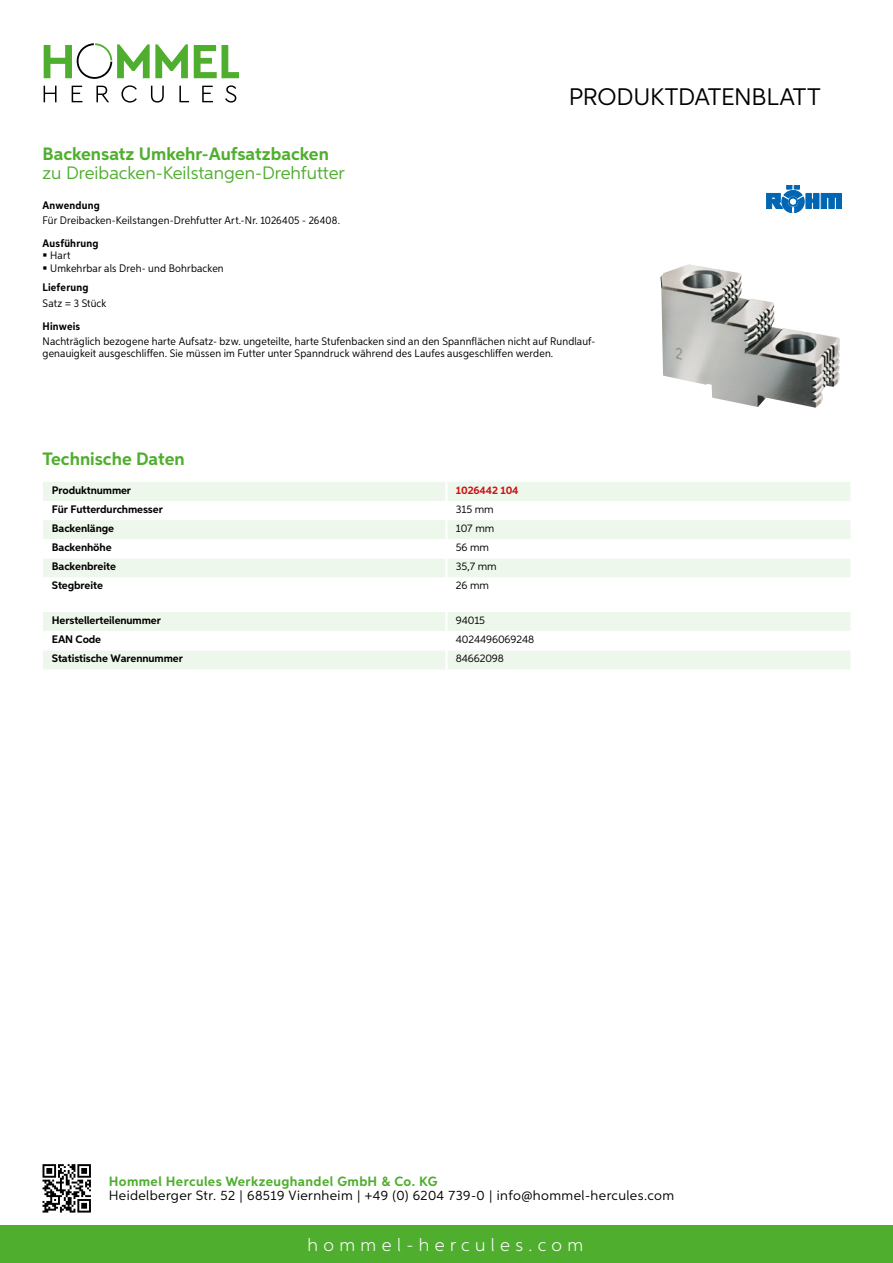
<style>
.page{position:relative;width:893px;height:1263px;background:#fff}
.page>*{position:absolute;margin:0;border:0;box-sizing:border-box;transform-origin:0 0}
.t1{font:24px "Aspira";letter-spacing:-.01em;color:#000}
.t2{font:700 18px "Aspira";color:#50ae2f}
.t3{font:18px "Aspira";color:#50ae2f}
.t4{font:300 18px "Aspira";letter-spacing:.3em;color:#fff}
.t5{font:13.5px "Aspira";letter-spacing:.03em;color:#000}
.t6{font:700 13.5px "Aspira";letter-spacing:.03em;color:#50ae2f}
.t7{font:10.95px/12.8px "Aspira Nar";letter-spacing:.015em;color:#000}
.t8{font:700 10.95px "Aspira";letter-spacing:-.01em;color:#000}
.t9{font:10.95px "Aspira";letter-spacing:-.01em;color:#000}
.t10{font:700 10.95px "Aspira Nar";letter-spacing:.02em;color:#000}
.t11{font:700 10.95px "Aspira";letter-spacing:-.01em;color:#cd1013}
</style>
<div class="page">
<div style="left:0;top:1226px;width:893px;height:37px;background:#50ae2f"></div>
<svg style="left:43px;top:1164px;width:48px;height:48px"></svg>
<svg style="left:194px;top:45px;width:45px;height:33px"></svg>
<svg style="left:44px;top:43px;width:144px;height:36px"></svg>
<svg style="left:44px;top:86px;width:13px;height:16px"></svg>
<svg style="left:72px;top:86px;width:10px;height:16px"></svg>
<svg style="left:96px;top:86px;width:13px;height:16px"></svg>
<svg style="left:121px;top:85px;width:16px;height:18px"></svg>
<svg style="left:151px;top:86px;width:13px;height:17px"></svg>
<svg style="left:179px;top:86px;width:10px;height:16px"></svg>
<svg style="left:202px;top:86px;width:11px;height:16px"></svg>
<svg style="left:225px;top:85px;width:11px;height:18px"></svg>
<div style="left:43px;top:482px;width:807px;height:19px;background:#eef7eb"></div>
<svg style="left:43px;top:520px;width:807px;height:57px;fill:#eef7eb"></svg>
<hr style="left:445px;top:482px;width:3px;height:19px;background:#fff">
<hr style="left:445px;top:520px;width:3px;height:19px;background:#fff">
<hr style="left:445px;top:539px;width:3px;height:19px;background:#fff">
<hr style="left:445px;top:558px;width:3px;height:19px;background:#fff">
<svg style="left:43px;top:612px;width:807px;height:57px"></svg>
<hr style="left:445px;top:650px;width:3px;height:19px;background:#fff">
<img style="left:660px;top:264px;width:180px;height:144px">
<svg style="left:766px;top:185px;width:76px;height:28px"></svg>
<h1 class="t1" style="left:569px;top:82px;width:253px">Produktdatenblatt</h1>
<h2 class="t2" style="left:43px;top:142px;width:288px">Backensatz Umkehr-Aufsatzbacken</h2>
<h2 class="t3" style="left:43px;top:162px;width:304px">zu Dreibacken-Keilstangen-Drehfutter</h2>
<p class="t10" style="left:43px;top:199px;width:59px">Anwendung</p>
<p class="t7" style="left:43px;top:214px;width:299px">Für Dreibacken-Keilstangen-Drehfutter Art.-Nr. 1026405 - 26408.</p>
<p class="t10" style="left:43px;top:236px;width:58px">Ausführung</p>
<p class="t7" style="left:50px;top:249px;width:175px">Hart<br>Umkehrbar als Dreh- und Bohrbacken</p>
<p class="t10" style="left:43px;top:281px;width:47px">Lieferung</p>
<p class="t7" style="left:43px;top:296px;width:65px">Satz = 3 Stück</p>
<p class="t10" style="left:43px;top:319px;width:39px">Hinweis</p>
<p class="t7" style="left:43px;top:335px;width:554px;line-height:12px">Nachträglich bezogene harte Aufsatz- bzw. ungeteilte, harte Stufenbacken sind an den Spannflächen nicht auf Rundlauf&shy;genauigkeit ausgeschliffen. Sie müssen im Futter unter Spanndruck während des Laufes ausgeschliffen werden.</p>
<h2 class="t2" style="left:43px;top:448px;width:144px">Technische Daten</h2>
<p class="t8" style="left:52px;top:483px;width:81px">Produktnummer</p>
<p class="t11" style="left:456px;top:483px;width:64px">1026442 104</p>
<p class="t8" style="left:52px;top:502px;width:112px">Für Futterdurchmesser</p>
<p class="t9" style="left:456px;top:502px;width:39px">315 mm</p>
<p class="t8" style="left:52px;top:521px;width:64px">Backenlänge</p>
<p class="t9" style="left:456px;top:522px;width:40px">107 mm</p>
<p class="t8" style="left:52px;top:541px;width:61px">Backenhöhe</p>
<p class="t9" style="left:456px;top:541px;width:35px">56 mm</p>
<p class="t8" style="left:52px;top:560px;width:66px">Backenbreite</p>
<p class="t9" style="left:456px;top:560px;width:42px">35,7 mm</p>
<p class="t8" style="left:52px;top:579px;width:53px">Stegbreite</p>
<p class="t9" style="left:456px;top:579px;width:35px">26 mm</p>
<p class="t8" style="left:52px;top:613px;width:111px">Herstellerteilenummer</p>
<p class="t9" style="left:456px;top:613px;width:31px">94015</p>
<p class="t8" style="left:52px;top:633px;width:51px">EAN Code</p>
<p class="t9" style="left:456px;top:633px;width:80px">4024496069248</p>
<p class="t8" style="left:52px;top:652px;width:132px">Statistische Warennummer</p>
<p class="t9" style="left:456px;top:652px;width:50px">84662098</p>
<p class="t6" style="left:109px;top:1172px;width:330px">Hommel Hercules Werkzeughandel GmbH &amp; Co. KG</p>
<p class="t5" style="left:109px;top:1187px;width:567px">Heidelberger Str. 52 | 68519 Viernheim | +49 (0) 6204 739-0 | info@hommel-hercules.com</p>
<h2 class="t4" style="left:307px;top:1234px;width:277px">hommel-hercules.com</h2>
</div>
